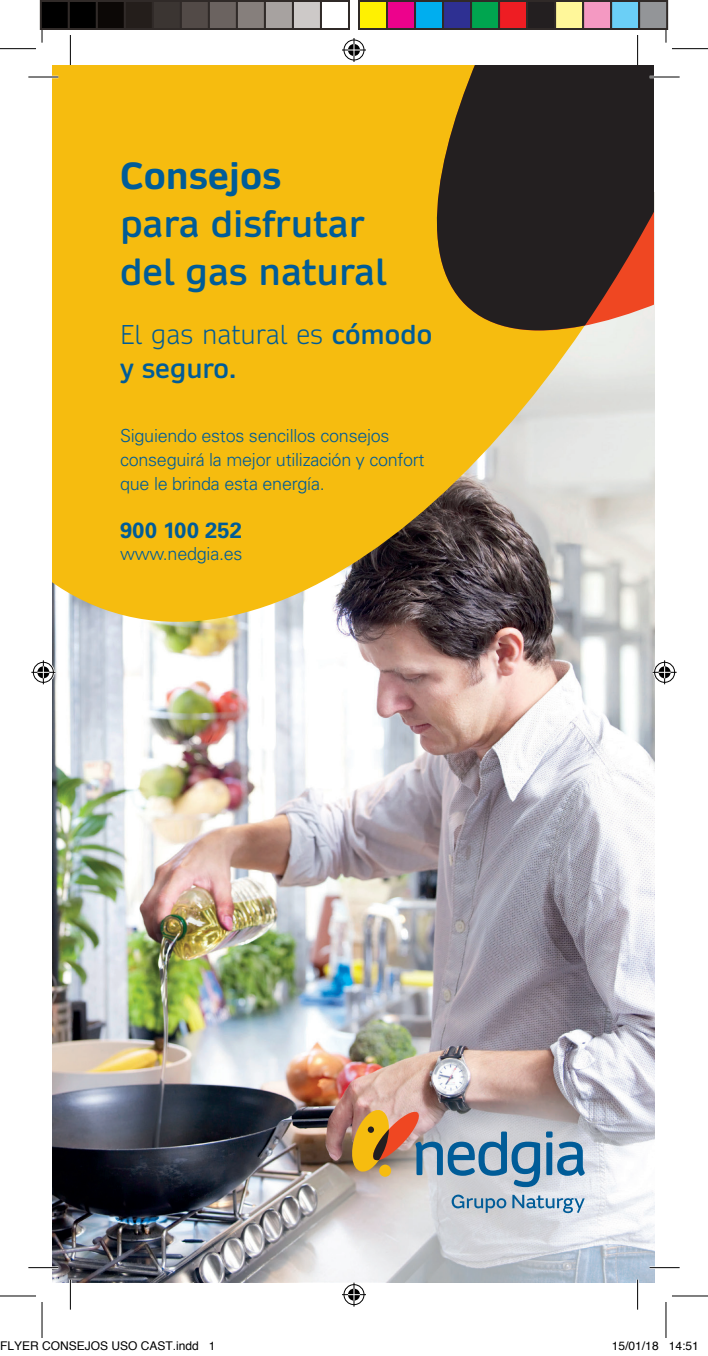
<style>
.page{position:relative;width:708px;height:1356px;background:#fff}
.page>*{position:absolute;margin:0;border:0;box-sizing:border-box;transform-origin:0 0}
.t1{font:600 36px/48px "Daytona Pro";color:#005c98}
.t2{font:700 36px "Daytona Pro";color:#005c98}
.t3{font:300 26px/34px "Daytona Pro";color:#005c98}
.t4{font:700 22px "Univers LT Std";color:#005c98}
.t5{font:300 18px/24px "Univers LT Std";letter-spacing:-.015em;color:#005c98}
.t6{font:12px "Helvetica";color:#000}
.s1{font-weight:600}
</style>
<div class="page">
<img style="left:52px;top:686px;width:602px;height:596px">
<svg style="left:52px;top:66px;width:602px;height:620px;background:#dfb745"></svg>
<svg style="left:366px;top:336px;width:288px;height:66px;background:#efca57"></svg>
<svg style="left:366px;top:66px;width:288px;height:270px;background:#70541e"></svg>
<hr style="left:28px;top:76px;width:30px;height:2px;background:#fff">
<hr style="left:649px;top:76px;width:30px;height:2px;background:#fff">
<hr style="left:28px;top:1266px;width:30px;height:3px;background:#fff">
<hr style="left:649px;top:1266px;width:30px;height:3px;background:#fff">
<hr style="left:69px;top:1280px;width:3px;height:30px;background:#fff">
<hr style="left:636px;top:1280px;width:3px;height:30px;background:#fff">
<hr style="left:28px;top:77px;width:30px;height:1px;background:#000">
<hr style="left:649px;top:77px;width:30px;height:1px;background:#000">
<hr style="left:28px;top:1267px;width:30px;height:1px;background:#000">
<hr style="left:649px;top:1267px;width:30px;height:1px;background:#000">
<hr style="left:70px;top:35px;width:1px;height:30px;background:#000">
<hr style="left:70px;top:1280px;width:1px;height:30px;background:#000">
<hr style="left:637px;top:35px;width:1px;height:30px;background:#000">
<hr style="left:637px;top:1280px;width:1px;height:30px;background:#000">
<hr style="left:0;top:48px;width:36px;height:1px;background:#000">
<hr style="left:672px;top:48px;width:36px;height:1px;background:#000">
<hr style="left:0;top:1296px;width:36px;height:1px;background:#000">
<hr style="left:672px;top:1296px;width:36px;height:1px;background:#000">
<hr style="left:42px;top:7px;width:1px;height:36px;background:#000">
<hr style="left:42px;top:1302px;width:1px;height:36px;background:#000">
<hr style="left:665px;top:7px;width:1px;height:36px;background:#000">
<hr style="left:665px;top:1302px;width:1px;height:36px;background:#000">
<svg style="left:342px;top:38px;width:24px;height:24px"></svg>
<svg style="left:342px;top:1283px;width:24px;height:24px"></svg>
<svg style="left:31px;top:660px;width:24px;height:24px"></svg>
<svg style="left:652px;top:660px;width:24px;height:24px"></svg>
<div style="left:41px;top:1px;width:28px;height:28px;background:#000"></div>
<div style="left:40px;top:0;width:30px;height:30px;border:2px solid #302a28"></div>
<div style="left:69px;top:1px;width:28px;height:28px;background:#000"></div>
<div style="left:68px;top:0;width:30px;height:30px;border:2px solid #302a28"></div>
<div style="left:97px;top:1px;width:28px;height:28px;background:#0c0806"></div>
<div style="left:96px;top:0;width:30px;height:30px;border:2px solid #302a28"></div>
<div style="left:125px;top:1px;width:28px;height:28px;background:#241e1b"></div>
<div style="left:124px;top:0;width:30px;height:30px;border:2px solid #302a28"></div>
<div style="left:153px;top:1px;width:28px;height:28px;background:#3b3532"></div>
<div style="left:152px;top:0;width:30px;height:30px;border:2px solid #302a28"></div>
<div style="left:181px;top:1px;width:28px;height:28px;background:#524a47"></div>
<div style="left:180px;top:0;width:30px;height:30px;border:2px solid #302a28"></div>
<div style="left:209px;top:1px;width:28px;height:28px;background:#6b6360"></div>
<div style="left:208px;top:0;width:30px;height:30px;border:2px solid #302a28"></div>
<div style="left:237px;top:1px;width:28px;height:28px;background:#867f7c"></div>
<div style="left:236px;top:0;width:30px;height:30px;border:2px solid #302a28"></div>
<div style="left:265px;top:1px;width:28px;height:28px;background:#a7a2a0"></div>
<div style="left:264px;top:0;width:30px;height:30px;border:2px solid #302a28"></div>
<div style="left:293px;top:1px;width:28px;height:28px;background:#cdc9c8"></div>
<div style="left:292px;top:0;width:30px;height:30px;border:2px solid #302a28"></div>
<div style="left:320px;top:0;width:30px;height:30px;border:2px solid #302a28"></div>
<div style="left:359px;top:1px;width:28px;height:28px;background:#fff101"></div>
<div style="left:358px;top:0;width:30px;height:30px;border:2px solid #302a28"></div>
<div style="left:387px;top:1px;width:28px;height:28px;background:#ed028c"></div>
<div style="left:386px;top:0;width:30px;height:30px;border:2px solid #302a28"></div>
<div style="left:415px;top:1px;width:28px;height:28px;background:#00aeef"></div>
<div style="left:414px;top:0;width:30px;height:30px;border:2px solid #302a28"></div>
<div style="left:443px;top:1px;width:28px;height:28px;background:#2e3092"></div>
<div style="left:442px;top:0;width:30px;height:30px;border:2px solid #302a28"></div>
<div style="left:471px;top:1px;width:28px;height:28px;background:#00a54f"></div>
<div style="left:470px;top:0;width:30px;height:30px;border:2px solid #302a28"></div>
<div style="left:499px;top:1px;width:28px;height:28px;background:#ee1d23"></div>
<div style="left:498px;top:0;width:30px;height:30px;border:2px solid #302a28"></div>
<div style="left:527px;top:1px;width:28px;height:28px;background:#231f20"></div>
<div style="left:526px;top:0;width:30px;height:30px;border:2px solid #302a28"></div>
<div style="left:555px;top:1px;width:28px;height:28px;background:#fff79a"></div>
<div style="left:554px;top:0;width:30px;height:30px;border:2px solid #302a28"></div>
<div style="left:583px;top:1px;width:28px;height:28px;background:#f499c2"></div>
<div style="left:582px;top:0;width:30px;height:30px;border:2px solid #302a28"></div>
<div style="left:611px;top:1px;width:28px;height:28px;background:#6bcff6"></div>
<div style="left:610px;top:0;width:30px;height:30px;border:2px solid #302a28"></div>
<div style="left:639px;top:1px;width:28px;height:28px;background:#939598"></div>
<div style="left:638px;top:0;width:30px;height:30px;border:2px solid #302a28"></div>
<svg style="left:546px;top:1131px;width:38px;height:45px;background:#759ebc"></svg>
<svg style="left:451px;top:1195px;width:55px;height:18px"></svg>
<svg style="left:512px;top:1195px;width:72px;height:18px"></svg>
<svg style="left:349px;top:1107px;width:191px;height:80px;background:#a8a29a"></svg>
<div style="left:379px;top:1165px;width:12px;height:12px;background:#f6bc0f;border-radius:50%"></div>
<div style="left:368px;top:1126px;width:6px;height:7px;background:#231f20;border-radius:50%"></div>
<h1 class="t2" style="left:120px;top:152px;width:163px">Consejos</h1>
<h1 class="t1" style="left:120px;top:199px;width:268px">para disfrutar del gas natural</h1>
<h2 class="t3" style="left:120px;top:318px;width:313px">El gas natural es <span class="s1">cómodo y seguro.</span></h2>
<p class="t5" style="left:120px;top:423px;width:306px">Siguiendo estos sencillos consejos conseguirá la mejor utilización y confort que le brinda esta energía.</p>
<p class="t4" style="left:120px;top:517px;width:123px">900 100 252</p>
<p class="t5" style="left:120px;top:541px;width:124px">www.nedgia.es</p>
<p class="t6" style="left:0;top:1336px;width:217px">FLYER CONSEJOS USO CAST.indd 1</p>
<p class="t6" style="left:612px;top:1336px;width:88px">15/01/18 14:51</p>
</div>
